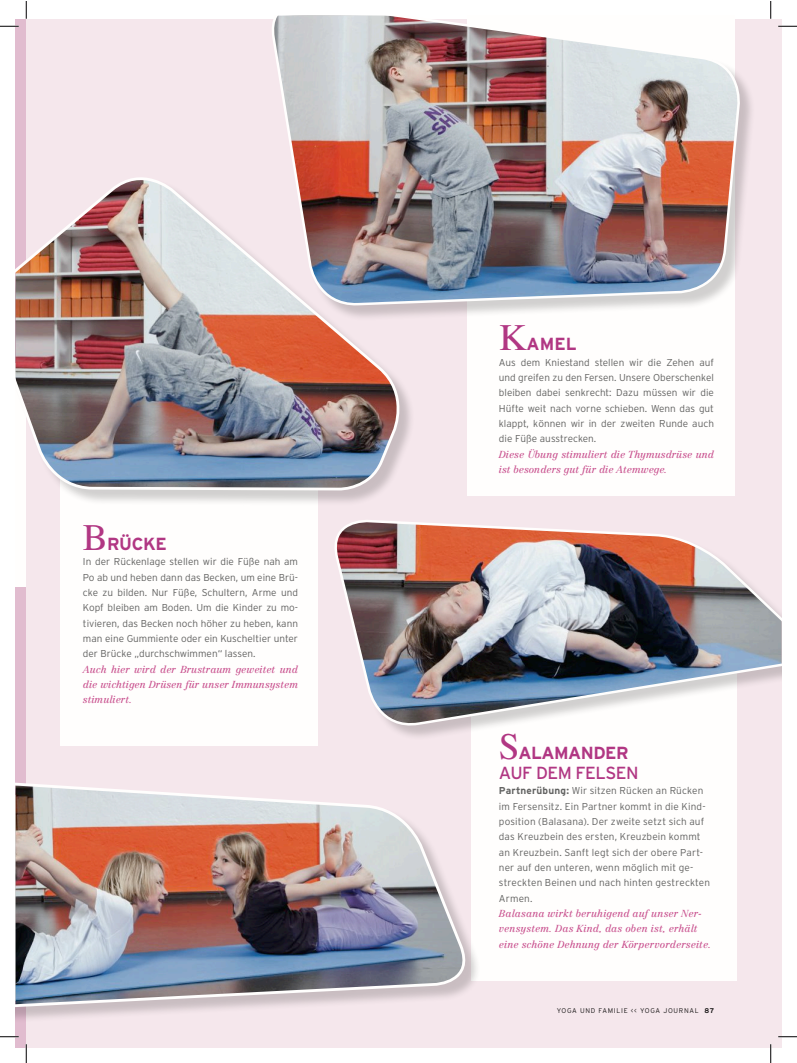
<style>
.page{position:relative;width:797px;height:1063px;background:#fff}
.page>*{position:absolute;margin:0;border:0;box-sizing:border-box;transform-origin:0 0}
.t1{font:17.5px/20px "Interstate";letter-spacing:-.03em;color:#b13783}
.t2{font:700 17.5px "Interstate";letter-spacing:-.02em;color:#b13783}
.t3{font:300 10px/15.2px "Interstate";letter-spacing:.01em;color:#636362;text-align:justify}
.t4{font:italic 10px/15.2px "Centennial LT Std";color:#c9528f}
.t5{font:300 6.88px "Interstate";letter-spacing:.1em;color:#1a1818}
.s1{font-family:"Times LTMM";font-weight:400;font-size:37.5px}
.s2{font-family:"Times LTMM 1 334";font-weight:400;font-size:37.5px}
.s3{font-family:"Times LTMM";font-size:37.5px}
.s4{font-weight:700}
</style>
<div class="page">
<div style="left:16px;top:19px;width:10px;height:1028px;background:#e1bccf"></div>
<div style="left:26px;top:19px;width:755px;height:1028px;background:#f5e7ec"></div>
<div style="left:467px;top:16px;width:268px;height:480px;background:#fffefd"></div>
<div style="left:61px;top:428px;width:257px;height:318px;background:#fffefd"></div>
<div style="left:471px;top:601px;width:266px;height:379px;background:#fffefd"></div>
<div style="left:16px;top:363px;width:10px;height:223px;background:#fffefd"></div>
<div style="left:16px;top:782px;width:465px;height:245px;background:#1a1818;opacity:.2"></div>
<img style="left:16px;top:782px;width:459px;height:229px">
<div style="left:16px;top:179px;width:399px;height:327px;background:#1a1818;opacity:.2"></div>
<img style="left:16px;top:177px;width:393px;height:315px">
<div style="left:336px;top:521px;width:445px;height:220px;background:#1a1818;opacity:.2"></div>
<img style="left:334px;top:520px;width:447px;height:210px">
<div style="left:273px;top:16px;width:482px;height:305px;background:#1a1818;opacity:.2"></div>
<img style="left:267px;top:16px;width:475px;height:290px">
<svg style="left:0;top:25px;width:19px;height:2px"></svg>
<svg style="left:778px;top:25px;width:18px;height:2px"></svg>
<svg style="left:0;top:1035px;width:19px;height:2px"></svg>
<svg style="left:778px;top:1035px;width:18px;height:2px"></svg>
<svg style="left:25px;top:1px;width:2px;height:18px"></svg>
<svg style="left:25px;top:1044px;width:2px;height:18px"></svg>
<svg style="left:770px;top:1px;width:1px;height:18px"></svg>
<svg style="left:770px;top:1044px;width:1px;height:18px"></svg>
<h1 class="t2" style="left:83px;top:534px;width:85px"><span class="s1">B</span>RÜCKE</h1>
<p class="t3" style="left:83px;top:554px;width:216px">In der Rückenlage stellen wir die Füße nah am Po ab und heben dann das Becken, um eine Brü&shy;cke zu bilden. Nur Füße, Schultern, Arme und Kopf bleiben am Boden. Um die Kinder zu mo&shy;tivieren, das Becken noch höher zu heben, kann man eine Gummiente oder ein Kuscheltier unter der Brücke „durchschwimmen“ lassen.</p>
<p class="t4" style="left:83px;top:661px;width:216px;text-align:justify">Auch hier wird der Brustraum geweitet und die wichtigen Drüsen für unser Immunsystem stimuliert.</p>
<h1 class="t2" style="left:499px;top:334px;width:79px"><span class="s2">K</span>AMEL</h1>
<p class="t3" style="left:499px;top:354px;width:216px">Aus dem Kniestand stellen wir die Zehen auf und greifen zu den Fersen. Unsere Oberschenkel bleiben dabei senkrecht: Dazu müssen wir die Hüfte weit nach vorne schieben. Wenn das gut klappt, können wir in der zweiten Runde auch die Füße ausstrecken.</p>
<p class="t4" style="left:499px;top:446px;width:216px">Diese Übung stimuliert die Thymusdrüse und ist besonders gut für die Atemwege.</p>
<h1 class="t1" style="left:499px;top:742px;width:141px"><span class="s3">S</span><span class="s4">ALAMANDER<br></span>AUF DEM FELSEN</h1>
<p class="t3" style="left:499px;top:783px;width:213px;text-align:left"><span class="s4">Partnerübung:</span> Wir sitzen Rücken an Rücken im Fersensitz. Ein Partner kommt in die Kind&shy;position (Balasana). Der zweite setzt sich auf das Kreuzbein des ersten, Kreuzbein kommt an Kreuzbein. Sanft legt sich der obere Part&shy;ner auf den unteren, wenn möglich mit ge&shy;streckten Beinen und nach hinten gestreckten Armen.</p>
<p class="t4" style="left:499px;top:905px;width:214px">Balasana wirkt beruhigend auf unser Ner&shy;vensystem. Das Kind, das oben ist, erhält eine schöne Dehnung der Körpervorderseite.</p>
<p class="t5" style="left:556px;top:1006px;width:159px">YOGA UND FAMILIE &lt;&lt; YOGA JOURNAL <span class="s4">87</span></p>
</div>
